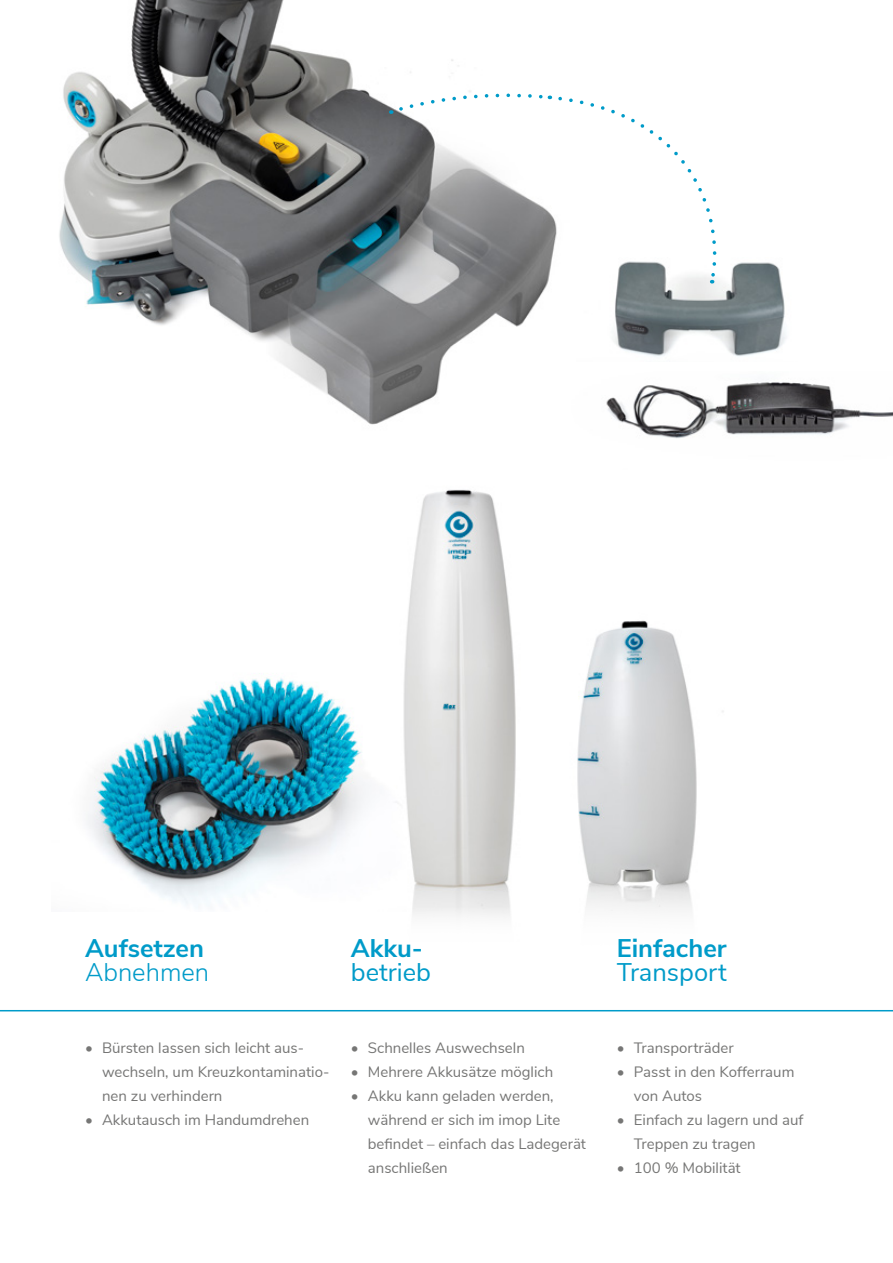
<style>
.page{position:relative;width:893px;height:1263px;background:#fff}
.page>*{position:absolute;margin:0;border:0;box-sizing:border-box;transform-origin:0 0}
.t1{font:700 25.5px "Nunito Sans";color:#009bc9}
.t2{font:25.5px "Nunito Sans";color:#009bc9}
.t3{font:300 25.5px "Nunito Sans";color:#009bc9}
.t4{font:15px/24px "Nunito Sans";color:#767675}
</style>
<div class="page">
<img style="left:59px;top:0;width:497px;height:425px">
<img style="left:614px;top:262px;width:172px;height:94px">
<svg style="left:391px;top:91px;width:159px;height:23px"></svg>
<svg style="left:556px;top:96px;width:166px;height:187px"></svg>
<img style="left:586px;top:620px;width:138px;height:291px">
<img style="left:405px;top:489px;width:181px;height:428px">
<img style="left:87px;top:648px;width:320px;height:263px">
<img style="left:606px;top:382px;width:287px;height:57px">
<hr style="left:0;top:1010px;width:893px;height:1px;background:#009bc9">
<h1 class="t1" style="left:85px;top:929px;width:121px">Aufsetzen</h1>
<h1 class="t3" style="left:85px;top:954px;width:126px">Abnehmen</h1>
<h1 class="t1" style="left:351px;top:929px;width:74px">Akku-</h1>
<h1 class="t2" style="left:351px;top:953px;width:82px">betrieb</h1>
<p class="t4" style="left:102px;top:1035px;width:229px;text-indent:-17px">• Bürsten lassen sich leicht aus&shy;wechseln, um Kreuzkontaminatio&shy;nen zu verhindern</p>
<p class="t4" style="left:85px;top:1107px;width:226px">• Akkutausch im Handumdrehen</p>
<p class="t4" style="left:351px;top:1035px;width:175px">• Schnelles Auswechseln</p>
<p class="t4" style="left:351px;top:1059px;width:204px">• Mehrere Akkusätze möglich</p>
<p class="t4" style="left:368px;top:1083px;width:220px;text-indent:-17px">• Akku kann geladen werden, während er sich im imop Lite befindet – einfach das Ladegerät anschließen</p>
<h1 class="t1" style="left:617px;top:929px;width:111px">Einfacher</h1>
<h1 class="t2" style="left:617px;top:953px;width:112px">Transport</h1>
<p class="t4" style="left:617px;top:1035px;width:118px">• Transporträder</p>
<p class="t4" style="left:634px;top:1059px;width:162px;text-indent:-17px">• Passt in den Kofferraum von Autos</p>
<p class="t4" style="left:634px;top:1107px;width:171px;text-indent:-17px">• Einfach zu lagern und auf<br>Treppen zu tragen</p>
<p class="t4" style="left:617px;top:1155px;width:125px">• 100 % Mobilität</p>
</div>
